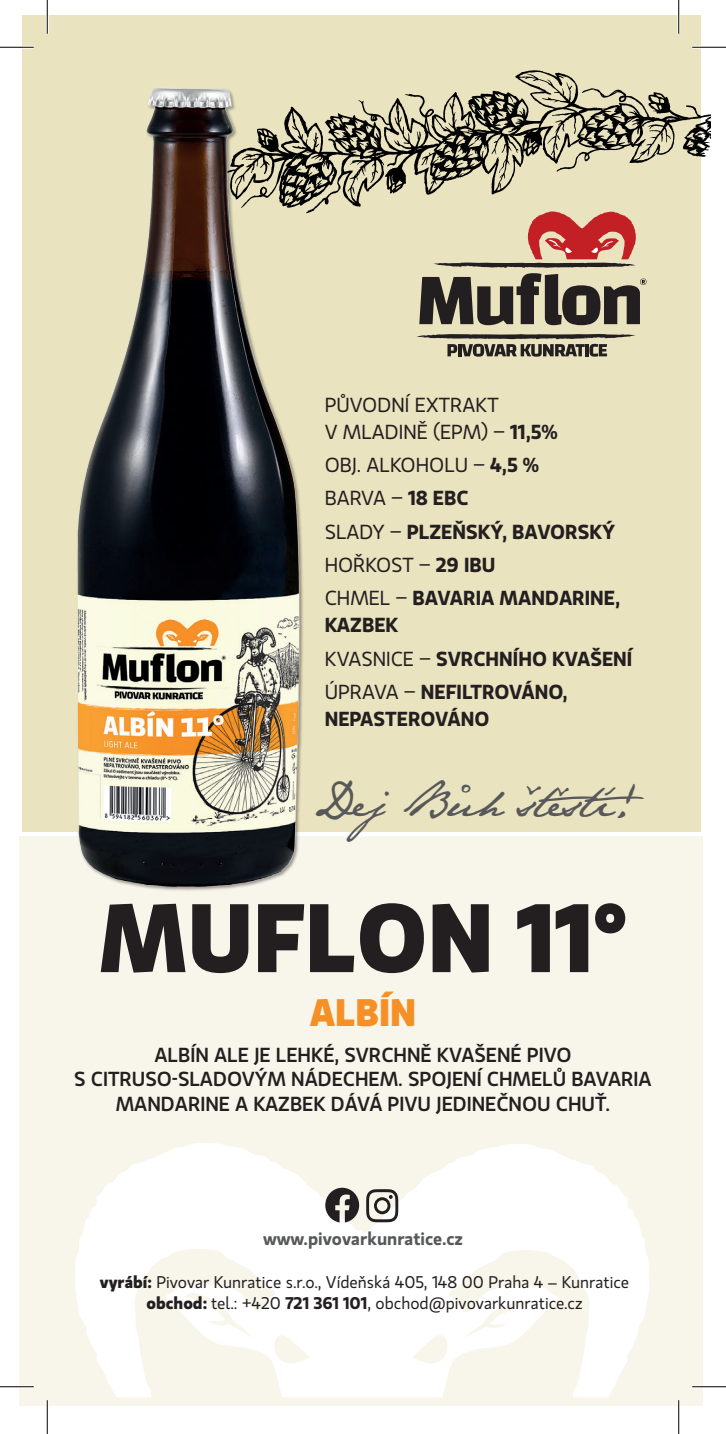
<style>
.page{position:relative;width:726px;height:1434px;background:#fff}
.page>*{position:absolute;margin:0;border:0;box-sizing:border-box;transform-origin:0 0}
.t1{font:700 96.75px "Gloriola Std";color:#231f20}
.t2{font:40.73px "Jane Austen";color:#57585a}
.t3{font:700 38.25px "Gloriola Std";color:#f69026}
.t4{font:600 20.25px/33.3px "Gloriola Std";color:#231f20}
.t5{font:500 20.25px/24.3px "Gloriola Std";color:#231f20;text-align:center}
.t6{font:20.25px/27px "Gloriola Std";color:#231f20}
.t7{font:600 18px "Gloriola Std";color:#57585a}
.t8{font:16.88px/20.2px "Gloriola Std";color:#231f20;text-align:center}
.s1{font-weight:600}
.s2{font-weight:400}
.s3{font-weight:700}
</style>
<div class="page">
<div style="left:22px;top:15px;width:678px;height:817px;background:#eae3bf"></div>
<div style="left:19px;top:836px;width:684px;height:570px;background:#f8f6eb"></div>
<svg style="left:75px;top:1143px;width:574px;height:254px;fill:#fff"></svg>
<svg style="left:463px;top:1301px;width:70px;height:38px"></svg>
<svg style="left:181px;top:1293px;width:72px;height:46px"></svg>
<svg style="left:273px;top:1334px;width:37px;height:30px"></svg>
<svg style="left:412px;top:1334px;width:37px;height:30px"></svg>
<svg style="left:325px;top:1188px;width:34px;height:34px"></svg>
<svg style="left:366px;top:1189px;width:32px;height:33px"></svg>
<svg style="left:417px;top:334px;width:218px;height:23px"></svg>
<svg style="left:419px;top:213px;width:227px;height:112px"></svg>
<svg style="left:341px;top:70px;width:370px;height:143px"></svg>
<img style="left:77px;top:88px;width:264px;height:803px">
<hr style="left:0;top:46px;width:34px;height:3px;background:#fff">
<hr style="left:692px;top:46px;width:34px;height:3px;background:#fff">
<hr style="left:0;top:1385px;width:34px;height:3px;background:#fff">
<hr style="left:692px;top:1385px;width:34px;height:3px;background:#fff">
<hr style="left:46px;top:0;width:3px;height:34px;background:#fff">
<hr style="left:46px;top:1400px;width:3px;height:34px;background:#fff">
<hr style="left:677px;top:0;width:3px;height:34px;background:#fff">
<hr style="left:677px;top:1400px;width:3px;height:34px;background:#fff">
<hr style="left:0;top:47px;width:34px;height:1px;background:#000">
<hr style="left:692px;top:47px;width:34px;height:1px;background:#000">
<hr style="left:0;top:1386px;width:34px;height:1px;background:#000">
<hr style="left:692px;top:1386px;width:34px;height:1px;background:#000">
<hr style="left:47px;top:0;width:1px;height:34px;background:#000">
<hr style="left:47px;top:1400px;width:1px;height:34px;background:#000">
<hr style="left:678px;top:0;width:1px;height:34px;background:#000">
<hr style="left:678px;top:1400px;width:1px;height:34px;background:#000">
<p class="t6" style="left:325px;top:390px;width:235px">PŮVODNÍ EXTRAKT<br>V MLADINĚ (EPM) – <span class="s1">11,5%</span></p>
<p class="t4" style="left:325px;top:447px;width:297px"><span class="s2">OBJ. ALKOHOLU –</span> 4,5 %<br><span class="s2">BARVA –</span> 18 EBC<br><span class="s2">SLADY –</span> PLZEŇSKÝ, BAVORSKÝ<br><span class="s2">HOŘKOST –</span> 29 IBU<br><span class="s2">CHMEL –</span> BAVARIA MANDARINE,</p>
<p class="t4" style="left:325px;top:608px;width:309px">KAZBEK<br><span class="s2">KVASNICE –</span> SVRCHNÍHO KVAŠENÍ<br><span class="s2">ÚPRAVA –</span> NEFILTROVÁNO,</p>
<p class="t4" style="left:325px;top:701px;width:166px">NEPASTEROVÁNO</p>
<h2 class="t2" style="left:312px;top:778px;width:334px">DejBůh štěstí!</h2>
<h1 class="t1" style="left:99px;top:867px;width:530px">MUFLON 11°</h1>
<h3 class="t3" style="left:310px;top:985px;width:108px">ALBÍN</h3>
<p class="t5" style="left:74px;top:1042px;width:579px">ALBÍN ALE JE LEHKÉ, SVRCHNĚ KVAŠENÉ PIVO<br>S CITRUSO-SLADOVÝM NÁDECHEM. SPOJENÍ CHMELŮ BAVARIA<br>MANDARINE A KAZBEK DÁVÁ PIVU JEDINEČNOU CHUŤ.</p>
<p class="t7" style="left:263px;top:1225px;width:201px">www.pivovarkunratice.cz</p>
<p class="t8" style="left:100px;top:1272px;width:531px"><span class="s3">vyrábí:</span> Pivovar Kunratice s.r.o., Vídeňská 405, 148 00 Praha 4 – Kunratice <span class="s3">obchod:</span> tel.: +420 <span class="s1">721 361 101</span>, obchod@pivovarkunratice.cz</p>
</div>
